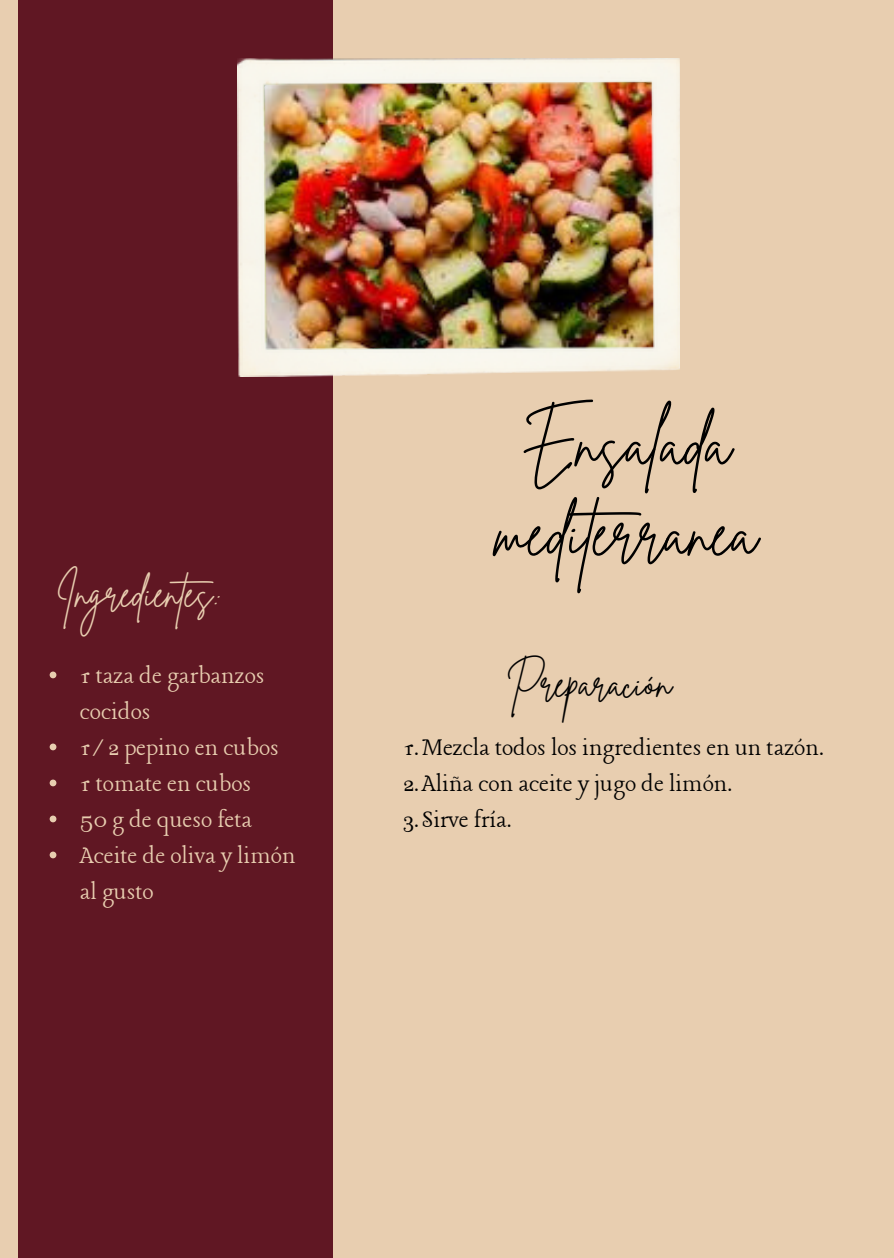
<style>
.page{position:relative;width:894px;height:1258px;background:#fff}
.page>*{position:absolute;margin:0;border:0;box-sizing:border-box;transform-origin:0 0}
.t1{font:65.7px/89.4px "Brittany Signature";color:#000;text-align:center}
.t2{font:39px "Brittany Signature";color:#e8ceb0}
.t3{font:39px "Brittany Signature";color:#000}
.t4{font:27px/36px "Lancelot";color:#e8ceb0}
.t5{font:27px "Lancelot";color:#000}
</style>
<div class="page">
<div style="left:0;top:0;width:893px;height:1258px;background:#e8ceb0"></div>
<div style="left:18px;top:0;width:314px;height:1258px;background:#601723"></div>
<img style="left:238px;top:59px;width:441px;height:318px">
<svg style="left:50px;top:671px;width:6px;height:7px"></svg>
<svg style="left:50px;top:743px;width:6px;height:7px"></svg>
<svg style="left:50px;top:779px;width:6px;height:7px"></svg>
<svg style="left:50px;top:815px;width:6px;height:7px"></svg>
<svg style="left:50px;top:851px;width:6px;height:7px"></svg>
<p class="t2" style="left:56px;top:568px;width:169px">Ingredientes:</p>
<p class="t4" style="left:80px;top:659px;width:186px">1 taza de garbanzos cocidos</p>
<p class="t4" style="left:80px;top:731px;width:200px">1/2 pepino en cubos</p>
<p class="t4" style="left:80px;top:767px;width:173px">1 tomate en cubos</p>
<h1 class="t4" style="left:80px;top:803px;width:174px">50 g de queso feta</h1>
<h2 class="t4" style="left:80px;top:839px;width:217px">Aceite de oliva y limón al gusto</h2>
<p class="t1" style="left:495px;top:400px;width:263px">Ensalada mediterranea</p>
<p class="t3" style="left:506px;top:658px;width:167px">Preparación</p>
<p class="t5" style="left:403px;top:734px;width:422px">1.Mezcla todos los ingredientes en un tazón.</p>
<p class="t5" style="left:403px;top:770px;width:330px">2.Aliña con aceite y jugo de limón.</p>
<p class="t5" style="left:403px;top:806px;width:110px">3.Sirve fría.</p>
</div>
